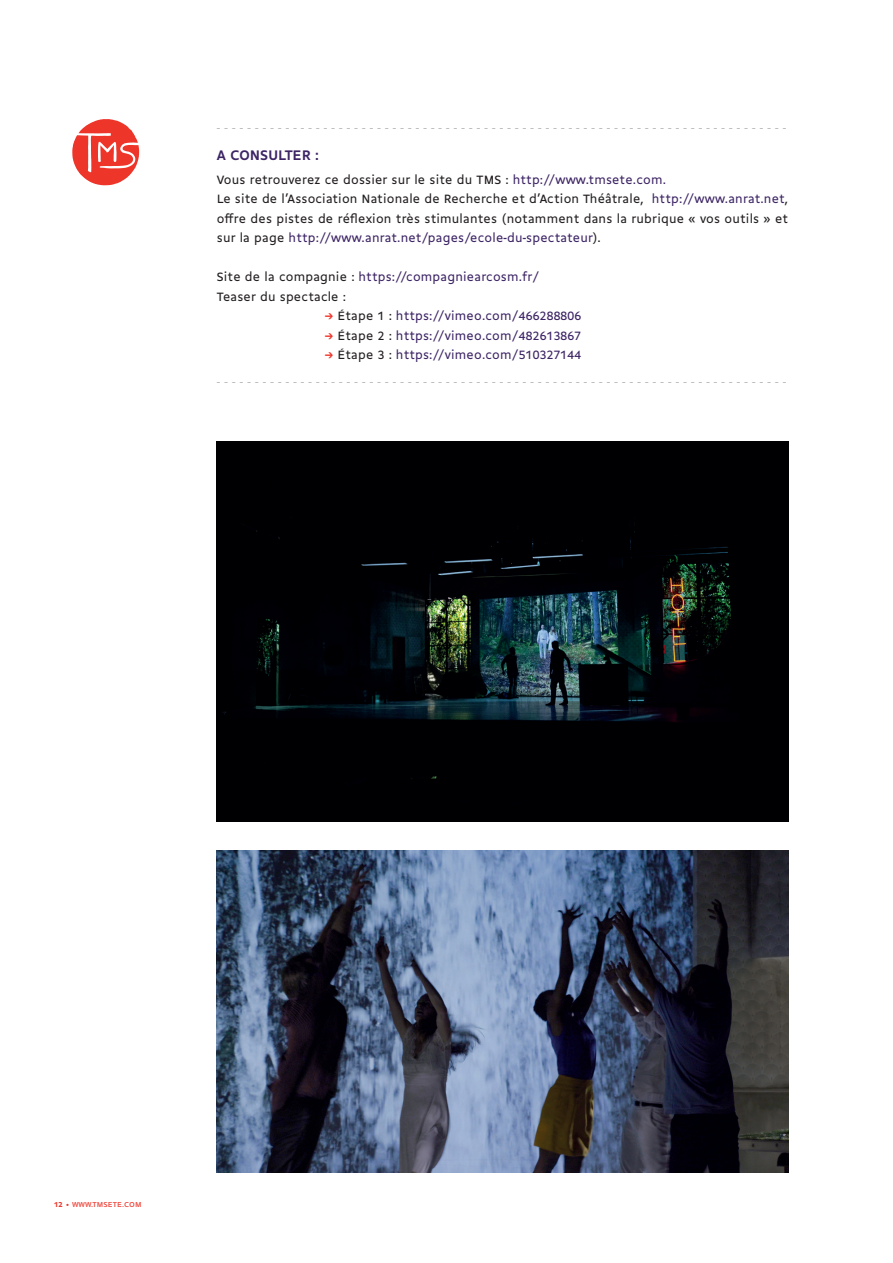
<style>
.page{position:relative;width:893px;height:1263px;background:#fff}
.page>*{position:absolute;margin:0;border:0;box-sizing:border-box;transform-origin:0 0}
.t1{font:700 15px "Gemeli";letter-spacing:-.01em;color:#3d2565}
.t2{font:13.05px/19.5px "Gemeli";letter-spacing:.015em;color:#231f20}
.t3{font:200 13.05px "Gemeli";color:#231f20}
.t4{font:13.05px "Gemeli";letter-spacing:.015em;color:#3d2565}
.t5{font:7.5px "Gemeli Micro";letter-spacing:.01em;color:#ee352a}
.s1{color:#3d2565}
.s2{font-weight:700;color:#ee352a}
.s3{color:#231f20}
.s4{font-weight:700}
</style>
<div class="page">
<svg style="left:72px;top:119px;width:67px;height:66px"></svg>
<img style="left:217px;top:851px;width:571px;height:321px">
<img style="left:217px;top:441px;width:571px;height:381px">
<p class="t3" style="left:217px;top:119px;width:571px">- - - - - - - - - - - - - - - - - - - - - - - - - - - - - - - - - - - - - - - - - - - - - - - - - - - - - - - - - - - - - - - - - - - - - - - - - - -</p>
<p class="t1" style="left:217px;top:144px;width:104px">A CONSULTER :</p>
<p class="t2" style="left:217px;top:169px;width:573px">Vous retrouverez ce dossier sur le site du TMS : <span class="s1">http://www.tmsete.com.<br></span>Le site de l’Association Nationale de Recherche et d’Action Théâtrale, <span class="s1">http://www.anrat.net</span>, offre des pistes de réflexion très stimulantes (notamment dans la rubrique « vos outils » et sur la page <span class="s1">http://www.anrat.net/pages/ecole-du-spectateur</span>).</p>
<p class="t2" style="left:217px;top:266px;width:324px">Site de la compagnie : <span class="s1">https://compagniearcosm.fr/<br></span>Teaser du spectacle :</p>
<p class="t4" style="left:325px;top:307px;width:258px"><span class="s2">→</span> <span class="s3">Étape 1 :</span> https://vimeo.com/466288806</p>
<p class="t4" style="left:325px;top:326px;width:258px"><span class="s2">→</span> <span class="s3">Étape 2 :</span> https://vimeo.com/482613867</p>
<p class="t4" style="left:325px;top:346px;width:258px"><span class="s2">→</span> <span class="s3">Étape 3 :</span> https://vimeo.com/510327144</p>
<p class="t3" style="left:217px;top:372px;width:571px">- - - - - - - - - - - - - - - - - - - - - - - - - - - - - - - - - - - - - - - - - - - - - - - - - - - - - - - - - - - - - - - - - - - - - - - - - - -</p>
<p class="t5" style="left:54px;top:1199px;width:89px"><span class="s4">12</span> • WWW.TMSETE.COM</p>
</div>
